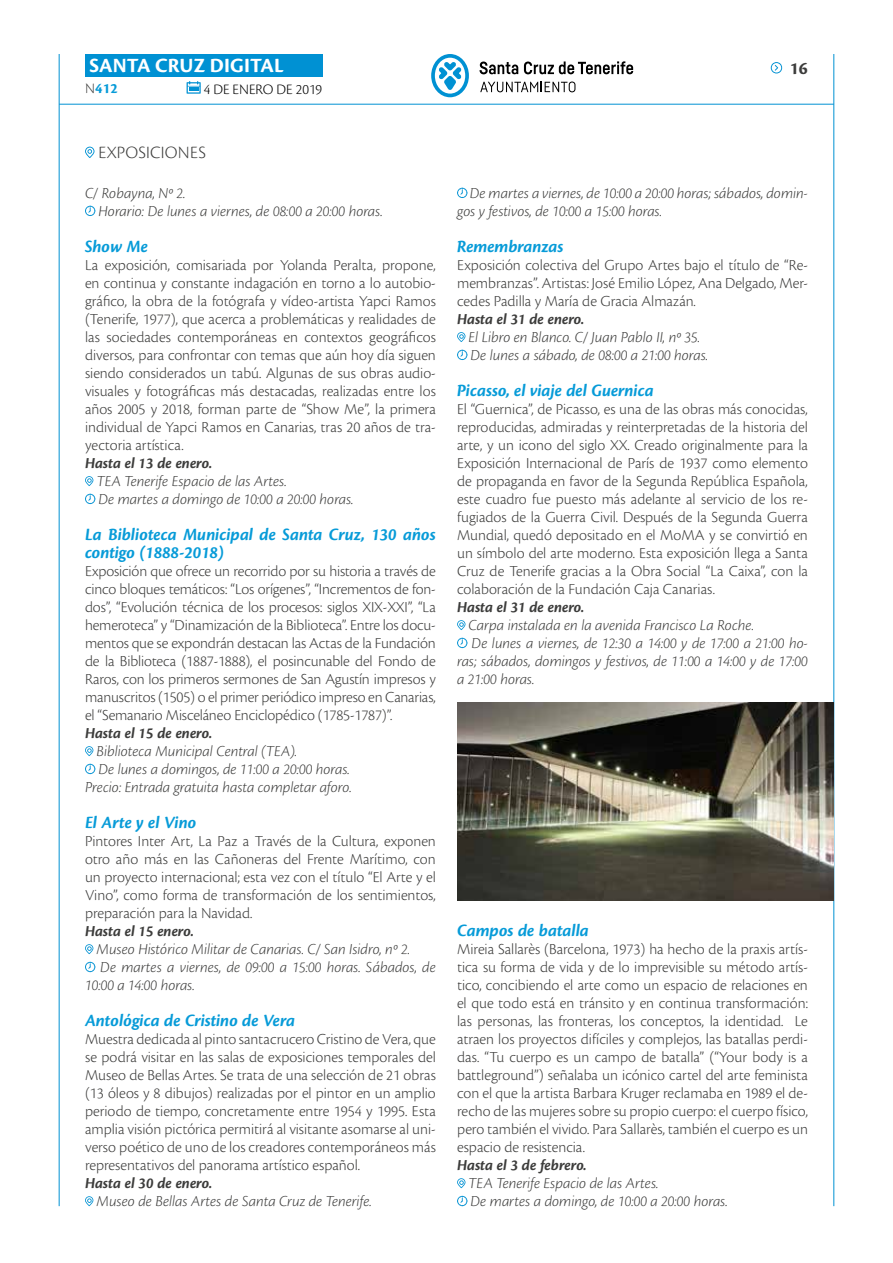
<style>
.page{position:relative;width:893px;height:1263px;background:#fff}
.page>*{position:absolute;margin:0;border:0;box-sizing:border-box;transform-origin:0 0}
.t1{font:700 21px "Cronos Pro";letter-spacing:.005em;color:#fff}
.t2{font:18px/18px "Cronos Pro Bold Disp It";color:#079bd8}
.t3{font:300 18px "Cronos Pro";letter-spacing:.015em;color:#3c3c3b}
.t4{font:700 18px "Cronos Pro";color:#3c3c3b}
.t5{font:300 15.9px/18px "Cronos Pro";letter-spacing:-.005em;color:#3c3c3b;text-align:justify}
.t6{font:italic 300 15.9px/18px "Cronos Pro";color:#3c3c3b}
.t7{font:15.9px "Cronos Pro Bold Disp It";letter-spacing:-.005em;color:#3c3c3b}
.t8{font:300 15px "Cronos Pro";color:#000}
.t9{font:700 15px "Cronos Pro";color:#079bd8}
.s1{font-weight:300;color:#3c3c3b}
</style>
<div class="page">
<hr style="left:59px;top:104px;width:775px;height:1px;background:#0091d3">
<div style="left:85px;top:54px;width:238px;height:23px;background:#0091d3"></div>
<svg style="left:187px;top:81px;width:14px;height:13px"></svg>
<hr style="left:59px;top:54px;width:1px;height:1152px;background:#0091d3">
<hr style="left:833px;top:54px;width:1px;height:1152px;background:#0091d3">
<svg style="left:771px;top:62px;width:12px;height:11px"></svg>
<svg style="left:431px;top:54px;width:38px;height:43px"></svg>
<svg style="left:480px;top:62px;width:38px;height:12px"></svg>
<svg style="left:524px;top:61px;width:109px;height:13px"></svg>
<svg style="left:480px;top:82px;width:95px;height:10px"></svg>
<svg style="left:85px;top:206px;width:10px;height:10px"></svg>
<svg style="left:85px;top:476px;width:8px;height:10px"></svg>
<svg style="left:85px;top:494px;width:10px;height:10px"></svg>
<svg style="left:85px;top:746px;width:8px;height:10px"></svg>
<svg style="left:85px;top:764px;width:10px;height:10px"></svg>
<svg style="left:85px;top:944px;width:8px;height:10px"></svg>
<svg style="left:85px;top:962px;width:10px;height:10px"></svg>
<svg style="left:85px;top:1196px;width:8px;height:10px"></svg>
<svg style="left:457px;top:188px;width:10px;height:10px"></svg>
<svg style="left:457px;top:332px;width:8px;height:10px"></svg>
<svg style="left:457px;top:350px;width:10px;height:10px"></svg>
<svg style="left:457px;top:620px;width:8px;height:10px"></svg>
<svg style="left:457px;top:638px;width:10px;height:10px"></svg>
<svg style="left:457px;top:1178px;width:8px;height:10px"></svg>
<svg style="left:457px;top:1196px;width:10px;height:10px"></svg>
<svg style="left:85px;top:147px;width:9px;height:11px"></svg>
<img style="left:457px;top:702px;width:376px;height:198px">
<h1 class="t1" style="left:89px;top:53px;width:196px">SANTA CRUZ DIGITAL</h1>
<p class="t9" style="left:85px;top:80px;width:34px"><span class="s1">N</span>412</p>
<p class="t8" style="left:204px;top:80px;width:120px">4 DE ENERO DE 2019</p>
<p class="t4" style="left:790px;top:58px;width:20px">16</p>
<p class="t3" style="left:98px;top:142px;width:109px">EXPOSICIONES</p>
<p class="t6" style="left:98px;top:184px;width:286px;text-indent:-13px">C/ Robayna, Nº 2.<br>Horario: De lunes a viernes, de 08:00 a 20:00 horas.</p>
<p class="t2" style="left:85px;top:238px;width:65px">Show Me</p>
<p class="t5" style="left:85px;top:256px;width:352px">La exposición, comisariada por Yolanda Peralta, propone, en continua y constante indagación en torno a lo autobio&shy;gráfico, la obra de la fotógrafa y vídeo-artista Yapci Ramos (Tenerife, 1977), que acerca a problemáticas y realidades de las sociedades contemporáneas en contextos geográficos diversos, para confrontar con temas que aún hoy día siguen siendo considerados un tabú. Algunas de sus obras audio&shy;visuales y fotográficas más destacadas, realizadas entre los años 2005 y 2018, forman parte de “Show Me”, la primera individual de Yapci Ramos en Canarias, tras 20 años de tra&shy;yectoria artística.</p>
<p class="t7" style="left:85px;top:454px;width:129px">Hasta el 13 de enero.</p>
<p class="t6" style="left:97px;top:472px;width:258px">TEA Tenerife Espacio de las Artes.<br>De martes a domingo de 10:00 a 20:00 horas.</p>
<p class="t2" style="left:85px;top:526px;width:352px">La Biblioteca Municipal de Santa Cruz, 130 años contigo (1888-2018)</p>
<p class="t5" style="left:85px;top:562px;width:352px">Exposición que ofrece un recorrido por su historia a través de cinco bloques temáticos: “Los orígenes”, “Incrementos de fon&shy;dos”, “Evolución técnica de los procesos: siglos XIX-XXI”, “La hemeroteca” y “Dinamización de la Biblioteca”. Entre los docu&shy;mentos que se expondrán destacan las Actas de la Fundación de la Biblioteca (1887-1888), el posincunable del Fondo de Raros, con los primeros sermones de San Agustín impresos y manuscritos (1505) o el primer periódico impreso en Canarias, el “Semanario Misceláneo Enciclopédico (1785-1787)”.</p>
<p class="t7" style="left:85px;top:724px;width:129px">Hasta el 15 de enero.</p>
<p class="t6" style="left:97px;top:742px;width:202px">Biblioteca Municipal Central (TEA).</p>
<p class="t6" style="left:98px;top:760px;width:253px">De lunes a domingos, de 11:00 a 20:00 horas.</p>
<p class="t6" style="left:85px;top:778px;width:268px">Precio: Entrada gratuita hasta completar aforo.</p>
<p class="t2" style="left:85px;top:814px;width:113px">El Arte y el Vino</p>
<p class="t5" style="left:85px;top:832px;width:352px">Pintores Inter Art, La Paz a Través de la Cultura, exponen otro año más en las Cañoneras del Frente Marítimo, con un proyecto internacional; esta vez con el título “El Arte y el Vino”, como forma de transformación de los sentimientos, preparación para la Navidad.</p>
<p class="t7" style="left:85px;top:922px;width:110px">Hasta el 15 enero.</p>
<p class="t6" style="left:97px;top:940px;width:315px">Museo Histórico Militar de Canarias. C/ San Isidro, nº 2.</p>
<p class="t6" style="left:100px;top:958px;width:337px">De martes a viernes, de 09:00 a 15:00 horas. Sábados, de</p>
<p class="t6" style="left:85px;top:976px;width:111px">10:00 a 14:00 horas.</p>
<p class="t2" style="left:85px;top:1012px;width:212px">Antológica de Cristino de Vera</p>
<p class="t5" style="left:85px;top:1030px;width:352px">Muestra dedicada al pinto santacrucero Cristino de Vera, que se podrá visitar en las salas de exposiciones temporales del Museo de Bellas Artes. Se trata de una selección de 21 obras (13 óleos y 8 dibujos) realizadas por el pintor en un amplio periodo de tiempo, concretamente entre 1954 y 1995. Esta amplia visión pictórica permitirá al visitante asomarse al uni&shy;verso poético de uno de los creadores contemporáneos más representativos del panorama artístico español.</p>
<p class="t7" style="left:85px;top:1174px;width:129px">Hasta el 30 de enero.</p>
<p class="t6" style="left:97px;top:1192px;width:277px">Museo de Bellas Artes de Santa Cruz de Tenerife.</p>
<p class="t6" style="left:457px;top:184px;width:352px;text-indent:13px">De martes a viernes, de 10:00 a 20:00 horas; sábados, domin&shy;gos y festivos, de 10:00 a 15:00 horas.</p>
<p class="t2" style="left:457px;top:238px;width:108px">Remembranzas</p>
<p class="t5" style="left:457px;top:256px;width:352px">Exposición colectiva del Grupo Artes bajo el título de “Re&shy;membranzas”. Artistas: José Emilio López, Ana Delgado, Mer&shy;cedes Padilla y María de Gracia Almazán.</p>
<p class="t7" style="left:457px;top:310px;width:129px">Hasta el 31 de enero.</p>
<p class="t6" style="left:469px;top:328px;width:241px">El Libro en Blanco. C/ Juan Pablo II, nº 35.<br>De lunes a sábado, de 08:00 a 21:00 horas.</p>
<p class="t2" style="left:457px;top:382px;width:198px">Picasso, el viaje del Guernica</p>
<p class="t5" style="left:457px;top:400px;width:352px">El “Guernica”, de Picasso, es una de las obras más conocidas, reproducidas, admiradas y reinterpretadas de la historia del arte, y un icono del siglo XX. Creado originalmente para la Exposición Internacional de París de 1937 como elemento de propaganda en favor de la Segunda República Española, este cuadro fue puesto más adelante al servicio de los re&shy;fugiados de la Guerra Civil. Después de la Segunda Guerra Mundial, quedó depositado en el MoMA y se convirtió en un símbolo del arte moderno. Esta exposición llega a Santa Cruz de Tenerife gracias a la Obra Social “La Caixa”, con la colaboración de la Fundación Caja Canarias.</p>
<p class="t7" style="left:457px;top:598px;width:129px">Hasta el 31 de enero.</p>
<p class="t6" style="left:469px;top:616px;width:287px">Carpa instalada en la avenida Francisco La Roche.</p>
<p class="t6" style="left:472px;top:634px;width:338px">De lunes a viernes, de 12:30 a 14:00 y de 17:00 a 21:00 ho-</p>
<p class="t6" style="left:457px;top:652px;width:352px">ras; sábados, domingos y festivos, de 11:00 a 14:00 y de 17:00</p>
<p class="t6" style="left:457px;top:670px;width:79px">a 21:00 horas.</p>
<p class="t2" style="left:457px;top:922px;width:133px">Campos de batalla</p>
<p class="t5" style="left:457px;top:940px;width:352px">Mireia Sallarès (Barcelona, 1973) ha hecho de la praxis artís&shy;tica su forma de vida y de lo imprevisible su método artís&shy;tico, concibiendo el arte como un espacio de relaciones en el que todo está en tránsito y en continua transformación: las personas, las fronteras, los conceptos, la identidad. Le atraen los proyectos difíciles y complejos, las batallas perdi&shy;das. “Tu cuerpo es un campo de batalla” (“Your body is a battleground”) señalaba un icónico cartel del arte feminista con el que la artista Barbara Kruger reclamaba en 1989 el de&shy;recho de las mujeres sobre su propio cuerpo: el cuerpo físico, pero también el vivido. Para Sallarès, también el cuerpo es un espacio de resistencia.</p>
<p class="t7" style="left:457px;top:1156px;width:131px">Hasta el 3 de febrero.</p>
<p class="t6" style="left:469px;top:1174px;width:261px">TEA Tenerife Espacio de las Artes.<br>De martes a domingo, de 10:00 a 20:00 horas.</p>
</div>
